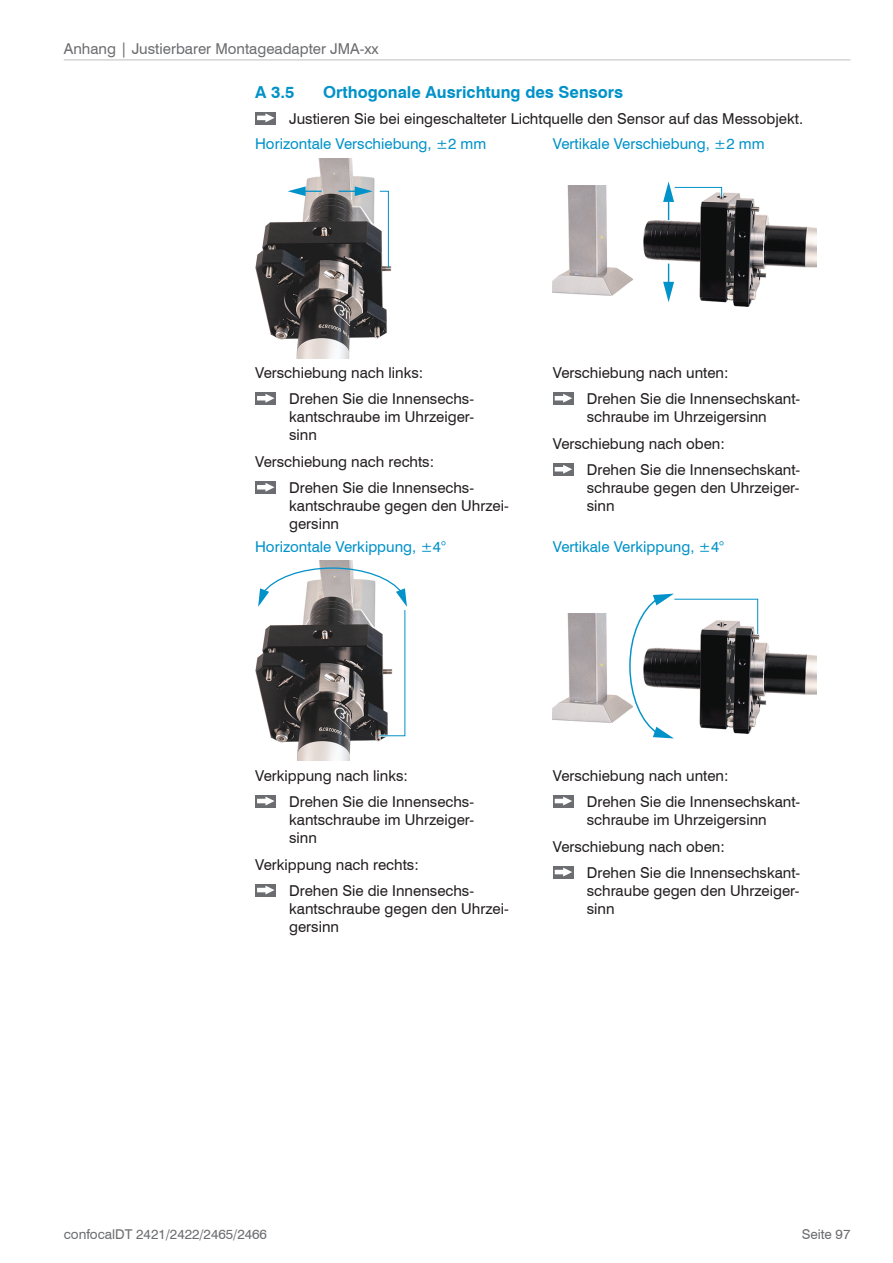
<style>
.page{position:relative;width:893px;height:1263px;background:#fff}
.page>*{position:absolute;margin:0;border:0;box-sizing:border-box;transform-origin:0 0}
.t1{font:700 16.5px "Swiss 721 BT";color:#0092c8}
.Handlungsaufforderung{font:15px/18px "Swiss 721 BT";color:#231f20;text-align:justify}
.Fließtext{font:15px "Swiss 721 BT";color:#231f20}
.Fließtext-2{font:15px "Swiss 721 BT";color:#0092c8}
.t2{font:15px "Swiss 721 BT";color:#6c6d70}
.t3{font:13.5px "Swiss 721 BT";color:#6c6d70}
</style>
<div class="page">
<hr style="left:64px;top:60px;width:786px;height:1px;background:#bebfc2">
<div style="left:255px;top:112px;width:21px;height:12px;background:#6c6d70"></div>
<svg style="left:257px;top:113px;width:18px;height:9px"></svg>
<img style="left:255px;top:158px;width:136px;height:200px">
<svg style="left:288px;top:186px;width:34px;height:10px"></svg>
<svg style="left:339px;top:186px;width:34px;height:10px"></svg>
<svg style="left:379px;top:190px;width:10px;height:79px"></svg>
<img style="left:553px;top:186px;width:263px;height:120px">
<svg style="left:663px;top:264px;width:11px;height:38px"></svg>
<svg style="left:663px;top:182px;width:61px;height:38px"></svg>
<div style="left:255px;top:392px;width:21px;height:12px;background:#6c6d70"></div>
<svg style="left:257px;top:394px;width:18px;height:9px"></svg>
<div style="left:255px;top:481px;width:21px;height:12px;background:#6c6d70"></div>
<svg style="left:257px;top:483px;width:18px;height:9px"></svg>
<div style="left:553px;top:392px;width:21px;height:12px;background:#6c6d70"></div>
<svg style="left:555px;top:394px;width:17px;height:9px"></svg>
<div style="left:553px;top:463px;width:21px;height:12px;background:#6c6d70"></div>
<svg style="left:555px;top:465px;width:17px;height:9px"></svg>
<img style="left:256px;top:561px;width:128px;height:200px">
<svg style="left:258px;top:567px;width:149px;height:171px"></svg>
<img style="left:553px;top:613px;width:263px;height:110px">
<svg style="left:628px;top:594px;width:131px;height:144px"></svg>
<div style="left:255px;top:795px;width:21px;height:12px;background:#6c6d70"></div>
<svg style="left:257px;top:797px;width:18px;height:8px"></svg>
<div style="left:255px;top:884px;width:21px;height:12px;background:#6c6d70"></div>
<svg style="left:257px;top:886px;width:18px;height:8px"></svg>
<div style="left:553px;top:795px;width:21px;height:12px;background:#6c6d70"></div>
<svg style="left:555px;top:797px;width:17px;height:8px"></svg>
<div style="left:553px;top:866px;width:21px;height:12px;background:#6c6d70"></div>
<svg style="left:555px;top:868px;width:17px;height:8px"></svg>
<p class="t2" style="left:64px;top:39px;width:317px">Anhang | Justierbarer Montageadapter JMA-xx</p>
<p class="t1" style="left:255px;top:82px;width:41px">A 3.5</p>
<p class="t1" style="left:323px;top:82px;width:302px">Orthogonale Ausrichtung des Sensors</p>
<p class="Handlungsaufforderung" style="left:289px;top:110px;width:515px">Justieren Sie bei eingeschalteter Lichtquelle den Sensor auf das Messobjekt.</p>
<p class="Fließtext-2" style="left:255px;top:135px;width:233px">Horizontale Verschiebung, ±2 mm</p>
<p class="Fließtext-2" style="left:553px;top:135px;width:213px">Vertikale Verschiebung, ±2 mm</p>
<p class="Fließtext" style="left:255px;top:363px;width:170px">Verschiebung nach links:</p>
<p class="Handlungsaufforderung" style="left:289px;top:390px;width:186px">Drehen Sie die Innensechs&shy;kantschraube im Uhrzeiger&shy;sinn</p>
<p class="Fließtext" style="left:255px;top:452px;width:181px">Verschiebung nach rechts:</p>
<p class="Handlungsaufforderung" style="left:289px;top:479px;width:221px;text-align:left">Drehen Sie die Innensechs&shy;kantschraube gegen den Uhrzei&shy;gersinn</p>
<p class="Fließtext" style="left:553px;top:363px;width:177px">Verschiebung nach unten:</p>
<p class="Handlungsaufforderung" style="left:587px;top:390px;width:215px">Drehen Sie die Innensechskant&shy;schraube im Uhrzeigersinn</p>
<p class="Fließtext" style="left:553px;top:434px;width:174px">Verschiebung nach oben:</p>
<p class="Handlungsaufforderung" style="left:587px;top:461px;width:215px">Drehen Sie die Innensechskant&shy;schraube gegen den Uhrzeiger&shy;sinn</p>
<p class="Fließtext-2" style="left:255px;top:537px;width:192px">Horizontale Verkippung, ±4°</p>
<p class="Fließtext-2" style="left:553px;top:537px;width:173px">Vertikale Verkippung, ±4°</p>
<p class="Fließtext" style="left:255px;top:766px;width:154px">Verkippung nach links:</p>
<p class="Handlungsaufforderung" style="left:289px;top:793px;width:186px">Drehen Sie die Innensechs&shy;kantschraube im Uhrzeiger&shy;sinn</p>
<p class="Fließtext" style="left:255px;top:855px;width:165px">Verkippung nach rechts:</p>
<p class="Handlungsaufforderung" style="left:289px;top:882px;width:221px;text-align:left">Drehen Sie die Innensechs&shy;kantschraube gegen den Uhrzei&shy;gersinn</p>
<p class="Fließtext" style="left:553px;top:766px;width:177px">Verschiebung nach unten:</p>
<p class="Handlungsaufforderung" style="left:587px;top:793px;width:215px">Drehen Sie die Innensechskant&shy;schraube im Uhrzeigersinn</p>
<p class="Fließtext" style="left:553px;top:837px;width:174px">Verschiebung nach oben:</p>
<p class="Handlungsaufforderung" style="left:587px;top:864px;width:215px">Drehen Sie die Innensechskant&shy;schraube gegen den Uhrzeiger&shy;sinn</p>
<p class="t3" style="left:64px;top:1226px;width:205px">confocalDT 2421/2422/2465/2466</p>
<p class="t3" style="left:802px;top:1226px;width:50px">Seite 97</p>
</div>
